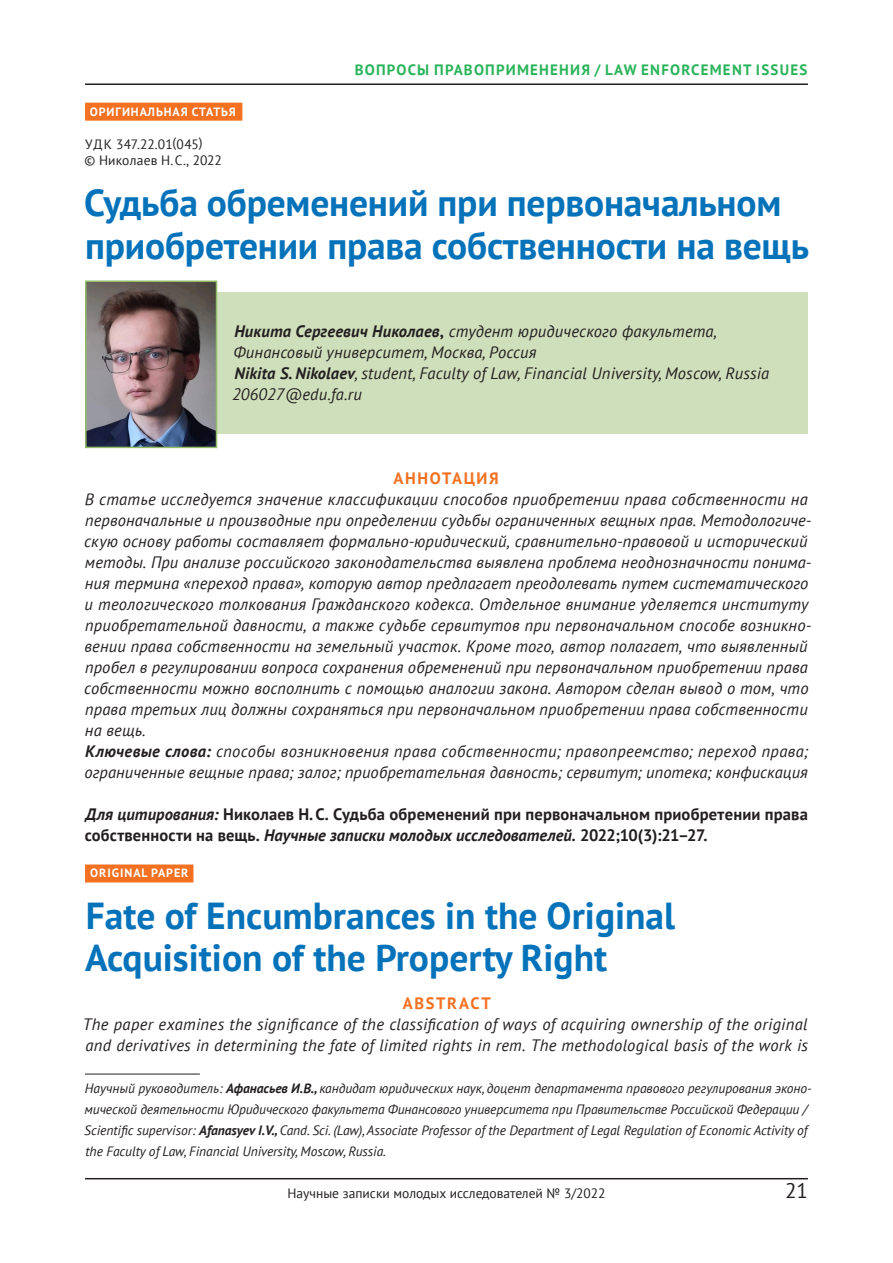
<style>
.page{position:relative;width:893px;height:1263px;background:#fff}
.page>*{position:absolute;margin:0;border:0;box-sizing:border-box;transform-origin:0 0}
.t1{font:700 37.5px/42.8px "PT Sans";color:#0572ba}
.t2{font:21px "PT Sans";color:#231f20}
.t3{font:italic 16.5px/21px "PT Sans";letter-spacing:.01em;color:#231f20}
.t4{font:700 16.5px/21px "PT Sans";letter-spacing:.005em;color:#231f20}
.t5{font:700 16.5px "PT Sans";letter-spacing:.1em;color:#f37121}
.t6{font:700 15px "PT Sans";letter-spacing:.08em;color:#29b359}
.t7{font:italic 13.5px/21px "PT Sans";letter-spacing:-.005em;color:#231f20}
.t8{font:13.5px/16.5px "PT Sans";color:#231f20}
.t9{font:700 12px "PT Sans";letter-spacing:.08em;color:#fff}
.s1{font-weight:700}
.s2{font-weight:700;font-style:normal}
.s3{font-style:italic}
</style>
<div class="page">
<hr style="left:85px;top:1178px;width:723px;height:1px;background:#231f20">
<hr style="left:85px;top:83px;width:723px;height:2px;background:#231f20">
<div style="left:85px;top:292px;width:723px;height:141px;background:#cfdfbb"></div>
<div style="left:85px;top:103px;width:157px;height:18px;background:#f37121"></div>
<div style="left:85px;top:864px;width:108px;height:18px;background:#f37121"></div>
<img style="left:88px;top:283px;width:126px;height:162px">
<div style="left:85px;top:280px;width:132px;height:168px;border:2px solid #93bc68"></div>
<hr style="left:85px;top:1074px;width:115px;height:1px;background:#231f20">
<p class="t6" style="left:355px;top:60px;width:43px">ВОПРОС</p>
<p class="t6" style="left:417px;top:60px;width:124px">Ы ПРАВОПРИМЕНЕНИ</p>
<p class="t6" style="left:581px;top:60px;width:152px">Я / LAW EN FORCEMENT</p>
<p class="t6" style="left:756px;top:60px;width:44px">ISSUES</p>
<p class="t9" style="left:90px;top:103px;width:9px">ОРИ</p>
<p class="t9" style="left:116px;top:103px;width:16px">ГИНАЛ</p>
<p class="t9" style="left:156px;top:103px;width:44px">ЬНАЯ СТАТ</p>
<p class="t9" style="left:221px;top:103px;width:16px">ЬЯ</p>
<p class="t8" style="left:85px;top:135px;width:139px">УДК 347.22.01(045)<br>© Николаев Н.С., 2022</p>
<h1 class="t1" style="left:84px;top:181px;width:726px">Судьба обременений при первоначальном приобретении права собственности на вещь</h1>
<p class="t3" style="left:232px;top:321px;width:539px"><span class="s1">Никита Сергеевич Николаев</span><span class="s2">,</span> студент юридического факультета, Финансовый университет, Москва, Россия<br><span class="s1">Nikita S. Nikolaev</span>, student, Faculty of Law, Financial University, Moscow, Russia 206027@edu.fa.ru</p>
<p class="t5" style="left:394px;top:468px;width:105px">Аннотация</p>
<p class="t3" style="left:84px;top:489px;width:729px">В статье исследуется значение классификации способов приобретении права собственности на первоначальные и производные при определении судьбы ограниченных вещных прав. Методологиче&shy;скую основу работы составляет формально-юридический, сравнительно-правовой и исторический методы. При анализе российского законодательства выявлена проблема неоднозначности понима&shy;ния термина «переход права», которую автор предлагает преодолевать путем систематического и теологического толкования Гражданского кодекса. Отдельное внимание уделяется институту приобретательной давности, а также судьбе сервитутов при первоначальном способе возникно&shy;вении права собственности на земельный участок. Кроме того, автор полагает, что выявленный пробел в регулировании вопроса сохранения обременений при первоначальном приобретении права собственности можно восполнить с помощью аналогии закона. Автором сделан вывод о том, что права третьих лиц должны сохраняться при первоначальном приобретении права собственности на вещь.<br><span class="s1">Ключевые слова:</span> способы возникновения права собственности; правопреемство; переход права; ограниченные вещные права; залог; приобретательная давность; сервитут; ипотека; конфискация</p>
<p class="t4" style="left:85px;top:804px;width:725px"><span class="s3">Для цитирования:</span> Николаев Н. С. Судьба обременений при первоначальном приобретении права собственности на вещь. <span class="s3">Научные записки молодых исследователей.</span> 2022;10(3):21–27.</p>
<p class="t9" style="left:90px;top:865px;width:100px">ORIGINAL PAPER</p>
<h1 class="t1" style="left:85px;top:893px;width:592px">Fate of Encumbrances in the Original<br>Acquisition of the Property Right</h1>
<p class="t5" style="left:403px;top:993px;width:56px">Abstrac</p>
<p class="t5" style="left:481px;top:993px;width:11px">t</p>
<p class="t3" style="left:83px;top:1014px;width:727px">The paper examines the significance of the classification of ways of acquiring ownership of the original and derivatives in determining the fate of limited rights in rem. The methodological basis of the work is</p>
<p class="t7" style="left:84px;top:1078px;width:729px">Научный руководитель: <span class="s1">Афанасьев И.В.,</span> кандидат юридических наук, доцент департамента правового регулирования эконо&shy;мической деятельности Юридического факультета Финансового университета при Правительстве Российской Федерации / Scientific supervisor: <span class="s1">Afanasyev I.V.,</span> Cand. Sci. (Law), Associate Professor of the Department of Legal Regulation of Economic Activity of the Faculty of Law, Financial University, Moscow, Russia.</p>
<p class="t8" style="left:287px;top:1185px;width:320px">Научные записки молодых исследователей № 3/2022</p>
<p class="t2" style="left:785px;top:1177px;width:24px">21</p>
</div>
